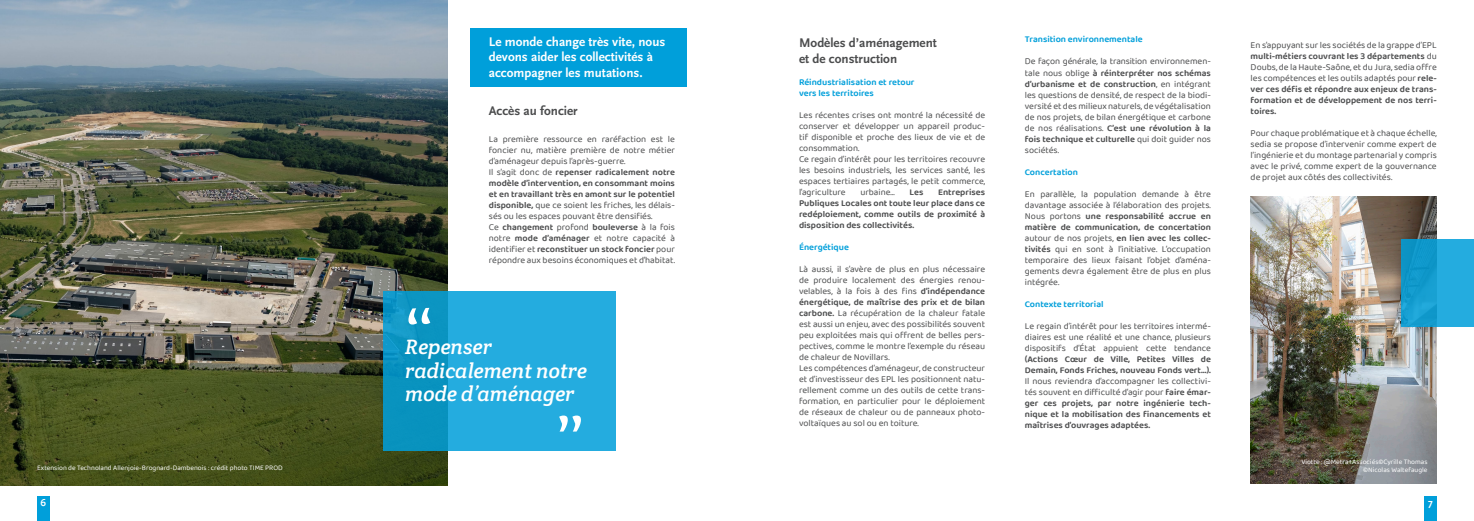
<style>
.page{position:relative;width:1474px;height:521px;background:#fff}
.page>*{position:absolute;margin:0;border:0;box-sizing:border-box;transform-origin:0 0}
.Verbatim{font:italic 21px/23.6px "Crete Round";color:#fff}
.Titre_h2{font:700 13.12px/15.8px "Scala Sans";color:#fff}
.Titre_h3{font:700 13.12px "Scala Sans";color:#4b4c4d}
.t1{font:700 10.24px "Scala Sans";color:#fff}
.Texte_courant{font:9.19px/11px "Baloo Bhaina 2";color:#4b4c4d;text-align:justify}
.Texte_courant-2{font:600 9.19px/11px "Baloo Bhaina 2";color:#4b4c4d;text-align:justify}
.Titre_h4{font:600 9.19px "Baloo Bhaina 2";color:#009fda}
.Texte_courant-3{font:7px "Baloo Bhaina 2";color:#fff}
.s1{font-weight:400}
.s2{font-weight:600}
</style>
<div class="page">
<div style="left:1424px;top:496px;width:12px;height:25px;background:#009fda"></div>
<div style="left:37px;top:496px;width:13px;height:25px;background:#009fda"></div>
<div style="left:470px;top:29px;width:216px;height:58px;background:#009fda"></div>
<img style="left:0;top:0;width:448px;height:486px">
<img style="left:1250px;top:197px;width:186px;height:287px">
<div style="left:1400px;top:239px;width:73px;height:88px;background:linear-gradient(to right,#0d95c7,#29b1e4)"></div>
<svg style="left:383px;top:291px;width:232px;height:160px;background:#1ca5d6"></svg>
<svg style="left:559px;top:415px;width:22px;height:16px"></svg>
<svg style="left:408px;top:308px;width:22px;height:17px"></svg>
<p class="Texte_courant-3" style="left:37px;top:463px;width:247px">Extension de Technoland Allenjoie-Brognard-Dambenois : crédit photo TIME PROD</p>
<p class="Titre_h2" style="left:489px;top:34px;width:178px">Le monde change très vite, nous devons aider les collectivités à accompagner les mutations.</p>
<p class="Titre_h3" style="left:489px;top:104px;width:90px">Accès au foncier</p>
<p class="Texte_courant" style="left:489px;top:133px;width:188px">La première ressource en raréfaction est le foncier nu, matière première de notre métier d’aménageur depuis l’après-guerre.</p>
<p class="Texte_courant-2" style="left:489px;top:166px;width:188px"><span class="s1">Il s’agit donc de</span> repenser radicalement notre modèle d’intervention, en consommant moins et en travaillant très en amont sur le potentiel disponible, <span class="s1">que ce soient les friches, les délais&shy;sés ou les espaces pouvant être densifiés.</span></p>
<p class="Texte_courant" style="left:489px;top:221px;width:188px">Ce <span class="s2">changement</span> profond <span class="s2">bouleverse</span> à la fois notre <span class="s2">mode d’aménager</span> et notre capacité à identifier et <span class="s2">reconstituer un stock foncier</span> pour répondre aux besoins économiques et d’habitat.</p>
<p class="Verbatim" style="left:405px;top:335px;width:88px">Repenser</p>
<p class="Verbatim" style="left:405px;top:359px;width:183px">radicalement notre mode d’aménager</p>
<p class="Titre_h3" style="left:799px;top:35px;width:139px">Modèles d’aménagement</p>
<p class="Titre_h3" style="left:799px;top:51px;width:100px">et de construction</p>
<p class="Titre_h4" style="left:799px;top:76px;width:117px">Réindustrialisation et retour</p>
<p class="Titre_h4" style="left:799px;top:87px;width:76px">vers les territoires</p>
<p class="Texte_courant" style="left:799px;top:109px;width:188px">Les récentes crises ont montré la nécessité de conserver et développer un appareil produc&shy;tif disponible et proche des lieux de vie et de consommation.</p>
<p class="Texte_courant" style="left:799px;top:153px;width:188px">Ce regain d’intérêt pour les territoires recouvre les besoins industriels, les services santé, les espaces tertiaires partagés, le petit commerce, l’agriculture</p>
<p class="Texte_courant-2" style="left:799px;top:186px;width:188px;text-indent:139px">Entreprises Publiques Locales ont toute leur place dans ce redéploiement, comme outils de proximité à disposition des collectivités.</p>
<p class="Titre_h4" style="left:799px;top:241px;width:51px">Énergétique</p>
<p class="Texte_courant" style="left:799px;top:263px;width:188px">Là aussi, il s’avère de plus en plus nécessaire de produire localement des énergies renou&shy;velables, à la fois à des fins <span class="s2">d’indépendance énergétique, de maîtrise des prix et de bilan carbone.</span> La récupération de la chaleur fatale est aussi un enjeu, avec des possibilités souvent peu exploitées mais qui offrent de belles pers&shy;pectives, comme le montre l’exemple du réseau de chaleur de Novillars.</p>
<p class="Texte_courant" style="left:799px;top:363px;width:188px">Les compétences d’aménageur, de constructeur et d’investisseur des EPL les positionnent natu&shy;rellement comme un des outils de cette trans&shy;formation, en particulier pour le déploiement de réseaux de chaleur ou de panneaux photo&shy;voltaïques au sol ou en toiture.</p>
<p class="Texte_courant" style="left:860px;top:186px;width:36px">urbaine…</p>
<p class="Texte_courant-2" style="left:909px;top:186px;width:15px">Les</p>
<p class="Titre_h4" style="left:1024px;top:34px;width:119px">Transition environnementale</p>
<p class="Texte_courant" style="left:1024px;top:56px;width:188px">De façon générale, la transition environnemen&shy;tale nous oblige <span class="s2">à réinterpréter nos schémas d’urbanisme et de construction</span>, en intégrant les questions de densité, de respect de la biodi&shy;versité et des milieux naturels, de végétalisation de nos projets, de bilan énergétique et carbone de nos réalisations. <span class="s2">C’est une révolution à la fois technique et culturelle</span> qui doit guider nos sociétés.</p>
<p class="Titre_h4" style="left:1024px;top:166px;width:55px">Concertation</p>
<p class="Texte_courant" style="left:1024px;top:188px;width:188px">En parallèle, la population demande à être davantage associée à l’élaboration des projets.<br>Nous portons <span class="s2">une responsabilité accrue en matière de communication, de concertation </span>autour de nos projets, <span class="s2">en lien avec les collec&shy;tivités</span> qui en sont à l’initiative. L’occupation temporaire des lieux faisant l’objet d’aména&shy;gements devra également être de plus en plus intégrée.</p>
<p class="Titre_h4" style="left:1024px;top:298px;width:80px">Contexte territorial</p>
<p class="Texte_courant" style="left:1024px;top:320px;width:188px">Le regain d’intérêt pour les territoires intermé&shy;diaires est une réalité et une chance, plusieurs dispositifs d’État appuient cette tendance <span class="s2">(Actions Cœur de Ville, Petites Villes de Demain, Fonds Friches, nouveau Fonds vert…).<br></span>Il nous reviendra d’accompagner les collectivi&shy;tés souvent en difficulté d’agir pour <span class="s2">faire émar&shy;ger ces projets, par notre ingénierie tech&shy;nique et la mobilisation des financements et maîtrises d’ouvrages adaptées.</span></p>
<p class="Texte_courant-2" style="left:1250px;top:39px;width:188px"><span class="s1">En s’appuyant sur les sociétés de la grappe d’EPL </span>multi-métiers couvrant les 3 départements <span class="s1">du Doubs, de la Haute-Saône, et du Jura, sedia offre les compétences et les outils adaptés pour</span> rele&shy;ver ces défis et répondre aux enjeux de trans&shy;formation et de développement de nos terri&shy;toires.</p>
<p class="Texte_courant" style="left:1250px;top:128px;width:188px">Pour chaque problématique et à chaque échelle, sedia se propose d’intervenir comme expert de l’ingénierie et du montage partenarial y compris avec le privé, comme expert de la gouvernance de projet aux côtés des collectivités.</p>
<p class="Texte_courant-3" style="left:1301px;top:457px;width:128px">Viotte : @Metra+Associés©Cyrille Thomas</p>
<p class="Texte_courant-3" style="left:1363px;top:465px;width:66px">©Nicolas Waltefaugle</p>
<p class="t1" style="left:41px;top:497px;width:7px">6</p>
<p class="t1" style="left:1428px;top:497px;width:6px">7</p>
</div>
